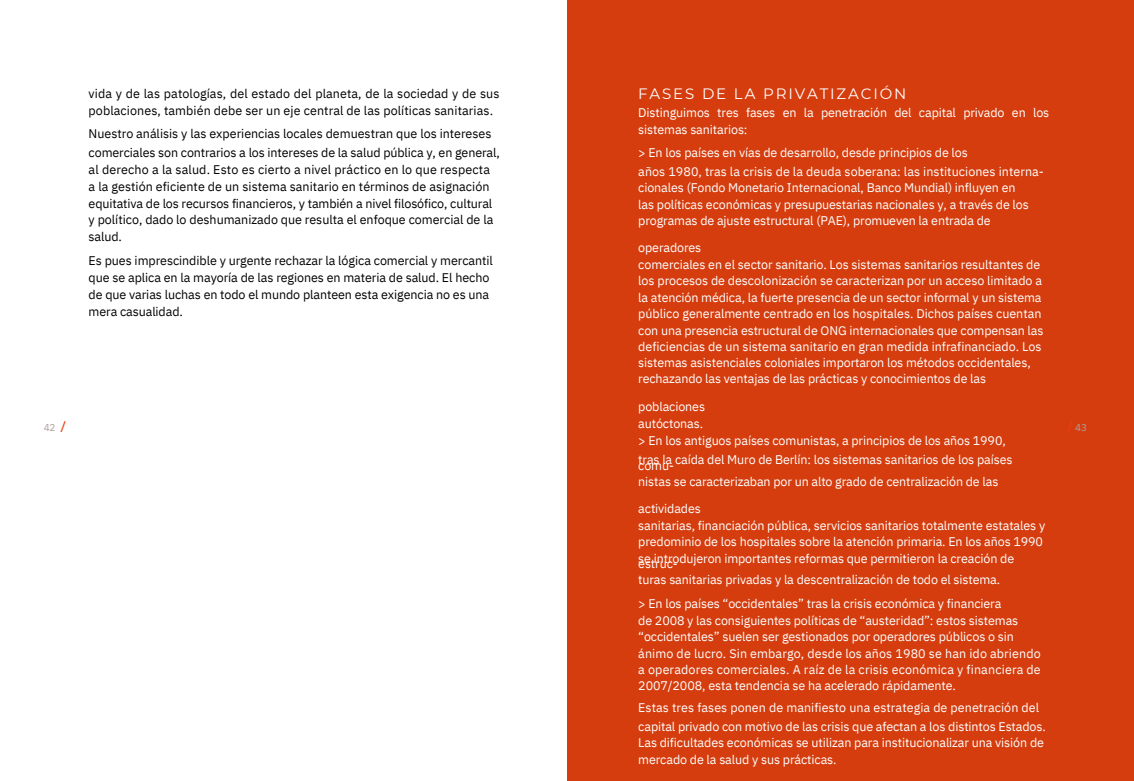
<style>
.page{position:relative;width:1134px;height:781px;background:#fff}
.page>*{position:absolute;margin:0;border:0;box-sizing:border-box;transform-origin:0 0}
.t1{font:15px "Montserrat";letter-spacing:.125em;color:#fff}
.t2{font:12.5px/16.4px "IBM Plex Sans";letter-spacing:-.01em;color:#fff}
.t3{font:12.5px/16.9px "IBM Plex Sans";letter-spacing:-.005em;color:#000}
.t4{font:10px "IBM Plex Sans";color:#ad9f9a}
.s1{font-family:"Open Sans";font-size:15px;color:#e74011}
</style>
<div class="page">
<div style="left:567px;top:0;width:566px;height:780px;background:#d53d0e"></div>
<p class="t1" style="left:638px;top:84px;width:270px">FASES DE LA PRIVATIZACIÓN</p>
<p class="t3" style="left:89px;top:84px;width:412px">vida y de las patologías, del estado del planeta, de la sociedad y de sus poblaciones, también debe ser un eje central de las políticas sanitarias.</p>
<p class="t3" style="left:89px;top:124px;width:412px;line-height:18.8px">Nuestro análisis y las experiencias locales demuestran que los intereses comerciales son contrarios a los intereses de la salud pública y, en general,</p>
<p class="t3" style="left:89px;top:160px;width:406px">al derecho a la salud. Esto es cierto a nivel práctico en lo que respecta a la gestión eficiente de un sistema sanitario en términos de asignación equitativa de los recursos financieros, y también a nivel filosófico, cultural y político, dado lo deshumanizado que resulta el enfoque comercial de la salud.</p>
<p class="t3" style="left:89px;top:251px;width:406px">Es pues imprescindible y urgente rechazar la lógica comercial y mercantil que se aplica en la mayoría de las regiones en materia de salud. El hecho de que varias luchas en todo el mundo planteen esta exigencia no es una mera casualidad.</p>
<p class="t2" style="left:638px;top:103px;width:412px;line-height:16.9px">Distinguimos tres fases en la penetración del capital privado en los sistemas sanitarios:</p>
<p class="t2" style="left:638px;top:143px;width:407px;line-height:18.8px">&gt; En los países en vías de desarrollo, desde principios de los<br>años 1980, tras la crisis de la deuda soberana: las instituciones interna-</p>
<p class="t2" style="left:638px;top:179px;width:392px">cionales (Fondo Monetario Internacional, Banco Mundial) influyen en las políticas económicas y presupuestarias nacionales y, a través de los programas de ajuste estructural (PAE), promueven la entrada de</p>
<p class="t2" style="left:638px;top:239px;width:406px">operadores<br>comerciales en el sector sanitario. Los sistemas sanitarios resultantes de los procesos de descolonización se caracterizan por un acceso limitado a la atención médica, la fuerte presencia de un sector informal y un sistema público generalmente centrado en los hospitales. Dichos países cuentan con una presencia estructural de ONG internacionales que compensan las deficiencias de un sistema sanitario en gran medida infrafinanciado. Los sistemas asistenciales coloniales importaron los métodos occidentales, rechazando las ventajas de las prácticas y conocimientos de las</p>
<p class="t2" style="left:638px;top:397px;width:376px;line-height:17.9px">poblaciones<br>autóctonas.<br>&gt; En los antiguos países comunistas, a principios de los años 1990, tras la caída del Muro de Berlín: los sistemas sanitarios de los países</p>
<p class="t2" style="left:638px;top:457px;width:362px;line-height:16px">comu-<br>nistas se caracterizaban por un alto grado de centralización de las</p>
<p class="t2" style="left:638px;top:499px;width:408px">actividades<br>sanitarias, financiación pública, servicios sanitarios totalmente estatales y predominio de los hospitales sobre la atención primaria. En los años 1990 se introdujeron importantes reformas que permitieron la creación de</p>
<p class="t4" style="left:44px;top:420px;width:24px">42 <span class="s1">/</span></p>
<p class="t4" style="left:1067px;top:421px;width:21px"><span class="s1">/</span> 43</p>
<p class="t2" style="left:638px;top:555px;width:363px;line-height:16px">estruc-<br>turas sanitarias privadas y la descentralización de todo el sistema.</p>
<p class="t2" style="left:638px;top:594px;width:404px">&gt; En los países “occidentales” tras la crisis económica y financiera<br>de 2008 y las consiguientes políticas de “austeridad”: estos sistemas “occidentales” suelen ser gestionados por operadores públicos o sin ánimo de lucro. Sin embargo, desde los años 1980 se han ido abriendo a operadores comerciales. A raíz de la crisis económica y financiera de 2007/2008, esta tendencia se ha acelerado rápidamente.</p>
<p class="t2" style="left:638px;top:697px;width:409px;line-height:18.8px">Estas tres fases ponen de manifiesto una estrategia de penetración del capital privado con motivo de las crisis que afectan a los distintos Estados.</p>
<p class="t2" style="left:638px;top:733px;width:407px;line-height:16.9px">Las dificultades económicas se utilizan para institucionalizar una visión de mercado de la salud y sus prácticas.</p>
</div>
